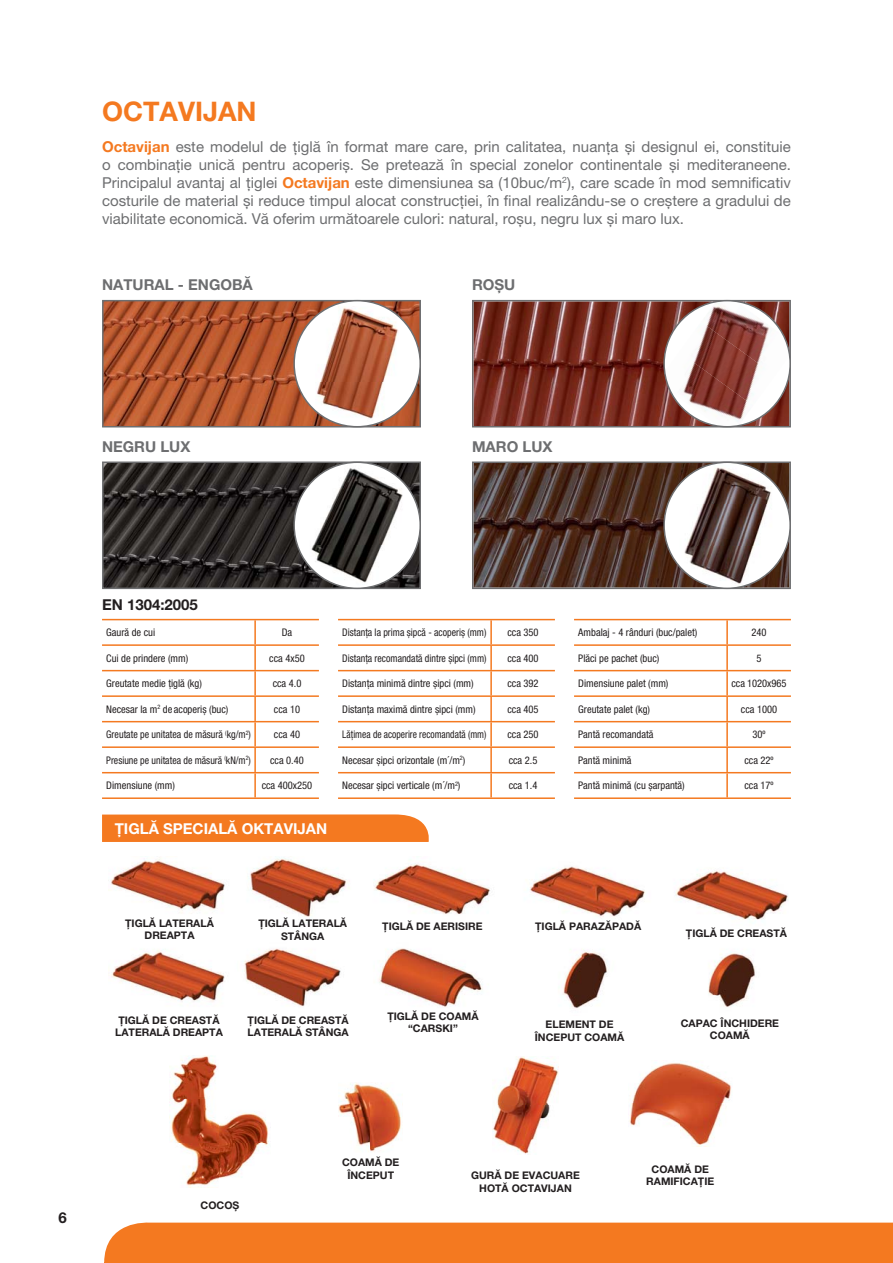
<style>
.page{position:relative;width:893px;height:1263px;background:#fff}
.page>*{position:absolute;margin:0;border:0;box-sizing:border-box;transform-origin:0 0}
.t1{font:700 27px "Helvetica Neue LT Pro";color:#f47920}
.t2{font:15px/18px "Helvetica Neue LT Pro";color:#6d6e70;text-align:justify}
.t3{font:700 15px "Helvetica Neue LT Pro";color:#6d6e70}
.t4{font:700 15px "Helvetica Neue LT Pro";color:#fff}
.t5{font:700 15px "Helvetica Neue LT Pro";color:#231f20}
.t6{font:condensed 10.5px "Helvetica Neue LT Pro";color:#231f20}
.t7{font:700 10.5px/12.6px "Helvetica Neue LT Pro";color:#231f20;text-align:center}
.t8{font:condensed 10.5px "Helvetica Neue LT Pro";color:#231f20;scale:.94 1}
.t9{font:condensed 10.5px "Helvetica Neue LT Pro";color:#231f20;scale:.95 1}
.t10{font:condensed 10.5px "Helvetica Neue LT Pro";color:#231f20;scale:.91 1}
.s1{font-weight:700;color:#f47920}
</style>
<div class="page">
<div style="left:104px;top:1222px;width:789px;height:41px;background:#f47920"></div>
<img style="left:111px;top:857px;width:677px;height:152px">
<img style="left:105px;top:303px;width:313px;height:121px">
<div style="left:102px;top:300px;width:319px;height:127px;border:2px solid #6d6e70"></div>
<div style="left:294px;top:301px;width:126px;height:126px;background:#fff;border-radius:50%"></div>
<img style="left:315px;top:306px;width:84px;height:115px">
<img style="left:105px;top:464px;width:313px;height:122px">
<div style="left:102px;top:461px;width:319px;height:128px;border:2px solid #6d6e70"></div>
<div style="left:294px;top:462px;width:126px;height:126px;background:#fff;border-radius:50%"></div>
<img style="left:310px;top:465px;width:95px;height:120px">
<svg style="left:472px;top:461px;width:319px;height:128px;background:#50362d"></svg>
<div style="left:664px;top:462px;width:126px;height:126px;background:#fff;border-radius:50%"></div>
<img style="left:680px;top:462px;width:94px;height:126px">
<svg style="left:472px;top:300px;width:319px;height:127px;background:#7a352b"></svg>
<svg style="left:664px;top:301px;width:126px;height:126px"></svg>
<img style="left:701px;top:301px;width:89px;height:75px">
<img style="left:679px;top:322px;width:96px;height:84px">
<img style="left:665px;top:352px;width:88px;height:75px">
<hr style="left:102px;top:619px;width:217px;height:1px;background:#f47920">
<hr style="left:254px;top:620px;width:2px;height:24px;background:#f47920">
<hr style="left:102px;top:644px;width:217px;height:2px;background:#f47920">
<hr style="left:254px;top:646px;width:2px;height:24px;background:#f47920">
<hr style="left:102px;top:670px;width:217px;height:1px;background:#f47920">
<hr style="left:254px;top:671px;width:2px;height:24px;background:#f47920">
<hr style="left:102px;top:695px;width:217px;height:2px;background:#f47920">
<hr style="left:254px;top:697px;width:2px;height:24px;background:#f47920">
<hr style="left:102px;top:721px;width:217px;height:1px;background:#f47920">
<hr style="left:254px;top:722px;width:2px;height:24px;background:#f47920">
<hr style="left:102px;top:746px;width:217px;height:2px;background:#f47920">
<hr style="left:254px;top:748px;width:2px;height:24px;background:#f47920">
<hr style="left:102px;top:772px;width:217px;height:1px;background:#f47920">
<hr style="left:254px;top:773px;width:2px;height:24px;background:#f47920">
<hr style="left:102px;top:797px;width:217px;height:2px;background:#f47920">
<hr style="left:338px;top:619px;width:217px;height:1px;background:#f47920">
<hr style="left:490px;top:620px;width:2px;height:24px;background:#f47920">
<hr style="left:338px;top:644px;width:217px;height:2px;background:#f47920">
<hr style="left:490px;top:646px;width:2px;height:24px;background:#f47920">
<hr style="left:338px;top:670px;width:217px;height:1px;background:#f47920">
<hr style="left:490px;top:671px;width:2px;height:24px;background:#f47920">
<hr style="left:338px;top:695px;width:217px;height:2px;background:#f47920">
<hr style="left:490px;top:697px;width:2px;height:24px;background:#f47920">
<hr style="left:338px;top:721px;width:217px;height:1px;background:#f47920">
<hr style="left:490px;top:722px;width:2px;height:24px;background:#f47920">
<hr style="left:338px;top:746px;width:217px;height:2px;background:#f47920">
<hr style="left:490px;top:748px;width:2px;height:24px;background:#f47920">
<hr style="left:338px;top:772px;width:217px;height:1px;background:#f47920">
<hr style="left:490px;top:773px;width:2px;height:24px;background:#f47920">
<hr style="left:338px;top:797px;width:217px;height:2px;background:#f47920">
<hr style="left:574px;top:619px;width:217px;height:1px;background:#f47920">
<hr style="left:726px;top:620px;width:2px;height:24px;background:#f47920">
<hr style="left:574px;top:644px;width:217px;height:2px;background:#f47920">
<hr style="left:726px;top:646px;width:2px;height:24px;background:#f47920">
<hr style="left:574px;top:670px;width:217px;height:1px;background:#f47920">
<hr style="left:726px;top:671px;width:2px;height:24px;background:#f47920">
<hr style="left:574px;top:695px;width:217px;height:2px;background:#f47920">
<hr style="left:726px;top:697px;width:2px;height:24px;background:#f47920">
<hr style="left:574px;top:721px;width:217px;height:1px;background:#f47920">
<hr style="left:726px;top:722px;width:2px;height:24px;background:#f47920">
<hr style="left:574px;top:746px;width:217px;height:2px;background:#f47920">
<hr style="left:726px;top:748px;width:2px;height:24px;background:#f47920">
<hr style="left:574px;top:772px;width:217px;height:1px;background:#f47920">
<hr style="left:726px;top:773px;width:2px;height:24px;background:#f47920">
<hr style="left:574px;top:797px;width:217px;height:2px;background:#f47920">
<div style="left:102px;top:814px;width:327px;height:28px;background:#f47920"></div>
<img style="left:339px;top:1083px;width:64px;height:69px">
<img style="left:170px;top:1055px;width:100px;height:132px">
<img style="left:493px;top:1057px;width:65px;height:97px">
<img style="left:629px;top:1063px;width:102px;height:83px">
<h1 class="t1" style="left:102px;top:102px;width:156px">OCTAVIJAN</h1>
<p class="t2" style="left:102px;top:140px;width:690px"><span class="s1">Octavijan</span> este modelul de țiglă în format mare care, prin calitatea, nuanța și designul ei, constituie o combinație unică pentru acoperiș. Se pretează în special zonelor continentale și mediteraneene.<br>Principalul avantaj al țiglei <span class="s1">Octavijan</span> este dimensiunea sa (10buc/m<sup>2</sup>), care scade în mod semnificativ costurile de material și reduce timpul alocat construcției, în final realizându-se o creștere a gradului de viabilitate economică. Vă oferim următoarele culori: natural, roșu, negru lux și maro lux.</p>
<h2 class="t3" style="left:102px;top:280px;width:152px">NATURAL - ENGOBĂ</h2>
<h2 class="t3" style="left:472px;top:280px;width:45px">ROȘU</h2>
<h2 class="t3" style="left:102px;top:441px;width:90px">NEGRU LUX</h2>
<h2 class="t3" style="left:472px;top:441px;width:82px">MARO LUX</h2>
<h2 class="t5" style="left:102px;top:599px;width:97px">EN 1304:2005</h2>
<p class="t6" style="left:106px;top:629px;width:50px">Gaură de cui</p>
<p class="t6" style="left:282px;top:629px;width:12px">Da</p>
<p class="t6" style="left:106px;top:654px;width:84px">Cui de prindere (mm)</p>
<p class="t6" style="left:269px;top:654px;width:37px">cca 4x50</p>
<p class="t6" style="left:106px;top:680px;width:97px">Greutate medie țiglă (kg)</p>
<p class="t6" style="left:273px;top:680px;width:30px">cca 4.0</p>
<p class="t6" style="left:106px;top:705px;width:124px">Necesar la m<sup>2</sup> de acoperiș (buc)</p>
<p class="t6" style="left:274px;top:705px;width:28px">cca 10</p>
<p class="t9" style="left:106px;top:731px;width:154px">Greutate pe unitatea de măsură <sup>(</sup>kg/m<sup>2</sup>)</p>
<p class="t6" style="left:274px;top:731px;width:28px">cca 40</p>
<p class="t8" style="left:106px;top:756px;width:155px">Presiune pe unitatea de măsură <sup>(</sup>kN/m<sup>2</sup>)</p>
<p class="t6" style="left:270px;top:756px;width:35px">cca 0.40</p>
<p class="t6" style="left:106px;top:782px;width:70px">Dimensiune (mm)</p>
<p class="t6" style="left:262px;top:782px;width:52px">cca 400x250</p>
<h2 class="t4" style="left:115px;top:823px;width:214px">ȚIGLĂ SPECIALĂ OKTAVIJAN</h2>
<p class="t8" style="left:342px;top:629px;width:155px">Distanța la prima șipcă - acoperiș (mm)</p>
<p class="t6" style="left:507px;top:629px;width:33px">cca 350</p>
<p class="t8" style="left:342px;top:654px;width:155px">Distanța recomandată dintre șipci (mm)</p>
<p class="t6" style="left:507px;top:654px;width:33px">cca 400</p>
<p class="t6" style="left:342px;top:680px;width:133px">Distanța minimă dintre șipci (mm)</p>
<p class="t6" style="left:507px;top:680px;width:33px">cca 392</p>
<p class="t6" style="left:342px;top:705px;width:135px">Distanța maximă dintre șipci (mm)</p>
<p class="t6" style="left:507px;top:705px;width:33px">cca 405</p>
<p class="t10" style="left:342px;top:731px;width:160px">Lățimea de acoperire recomandată (mm)</p>
<p class="t6" style="left:507px;top:731px;width:33px">cca 250</p>
<p class="t6" style="left:342px;top:756px;width:125px">Necesar șipci orizontale (m´/m<sup>2</sup>)</p>
<p class="t6" style="left:509px;top:756px;width:30px">cca 2.5</p>
<p class="t6" style="left:342px;top:782px;width:120px">Necesar șipci verticale (m´/m<sup>2</sup>)</p>
<p class="t6" style="left:509px;top:782px;width:30px">cca 1.4</p>
<p class="t6" style="left:578px;top:629px;width:120px">Ambalaj - 4 rânduri (buc/palet)</p>
<p class="t6" style="left:751px;top:629px;width:17px">240</p>
<p class="t6" style="left:578px;top:654px;width:83px">Plăci pe pachet (buc)</p>
<p class="t6" style="left:756px;top:654px;width:7px">5</p>
<p class="t6" style="left:578px;top:680px;width:92px">Dimensiune palet (mm)</p>
<p class="t6" style="left:731px;top:680px;width:57px">cca 1020x965</p>
<p class="t6" style="left:578px;top:705px;width:73px">Greutate palet (kg)</p>
<p class="t6" style="left:741px;top:705px;width:38px">cca 1000</p>
<p class="t6" style="left:578px;top:731px;width:77px">Pantă recomandată</p>
<p class="t6" style="left:752px;top:731px;width:15px">30º</p>
<p class="t6" style="left:578px;top:756px;width:55px">Pantă minimă</p>
<p class="t6" style="left:744px;top:756px;width:31px">cca 22º</p>
<p class="t6" style="left:578px;top:782px;width:108px">Pantă minimă (cu șarpantă)</p>
<p class="t6" style="left:744px;top:782px;width:31px">cca 17º</p>
<p class="t7" style="left:125px;top:918px;width:90px">ȚIGLĂ LATERALĂ<br>DREAPTA</p>
<p class="t7" style="left:686px;top:928px;width:103px">ȚIGLĂ DE CREASTĂ</p>
<p class="t7" style="left:258px;top:918px;width:90px">ȚIGLĂ LATERALĂ<br>STÂNGA</p>
<p class="t7" style="left:382px;top:921px;width:102px">ȚIGLĂ DE AERISIRE</p>
<p class="t7" style="left:535px;top:921px;width:107px">ȚIGLĂ PARAZĂPADĂ</p>
<p class="t7" style="left:115px;top:1015px;width:109px">ȚIGLĂ DE CREASTĂ<br>LATERALĂ DREAPTA</p>
<p class="t7" style="left:248px;top:1015px;width:103px;text-align:left">ȚIGLĂ DE CREASTĂ<br>LATERALĂ STÂNGA</p>
<p class="t7" style="left:387px;top:1011px;width:93px">ȚIGLĂ DE COAMĂ “CARSKI”</p>
<p class="t7" style="left:535px;top:1019px;width:91px">ELEMENT DE<br>ÎNCEPUT COAMĂ</p>
<p class="t7" style="left:681px;top:1018px;width:100px">CAPAC ÎNCHIDERE<br>COAMĂ</p>
<h2 class="t5" style="left:59px;top:1212px;width:10px">6</h2>
<p class="t7" style="left:201px;top:1200px;width:40px">COCOȘ</p>
<p class="t7" style="left:342px;top:1158px;width:59px">COAMĂ DE<br>ÎNCEPUT</p>
<p class="t7" style="left:471px;top:1170px;width:110px">GURĂ DE EVACUARE<br>HOTĂ OCTAVIJAN</p>
<p class="t7" style="left:646px;top:1164px;width:70px">COAMĂ DE<br>RAMIFICAȚIE</p>
</div>
